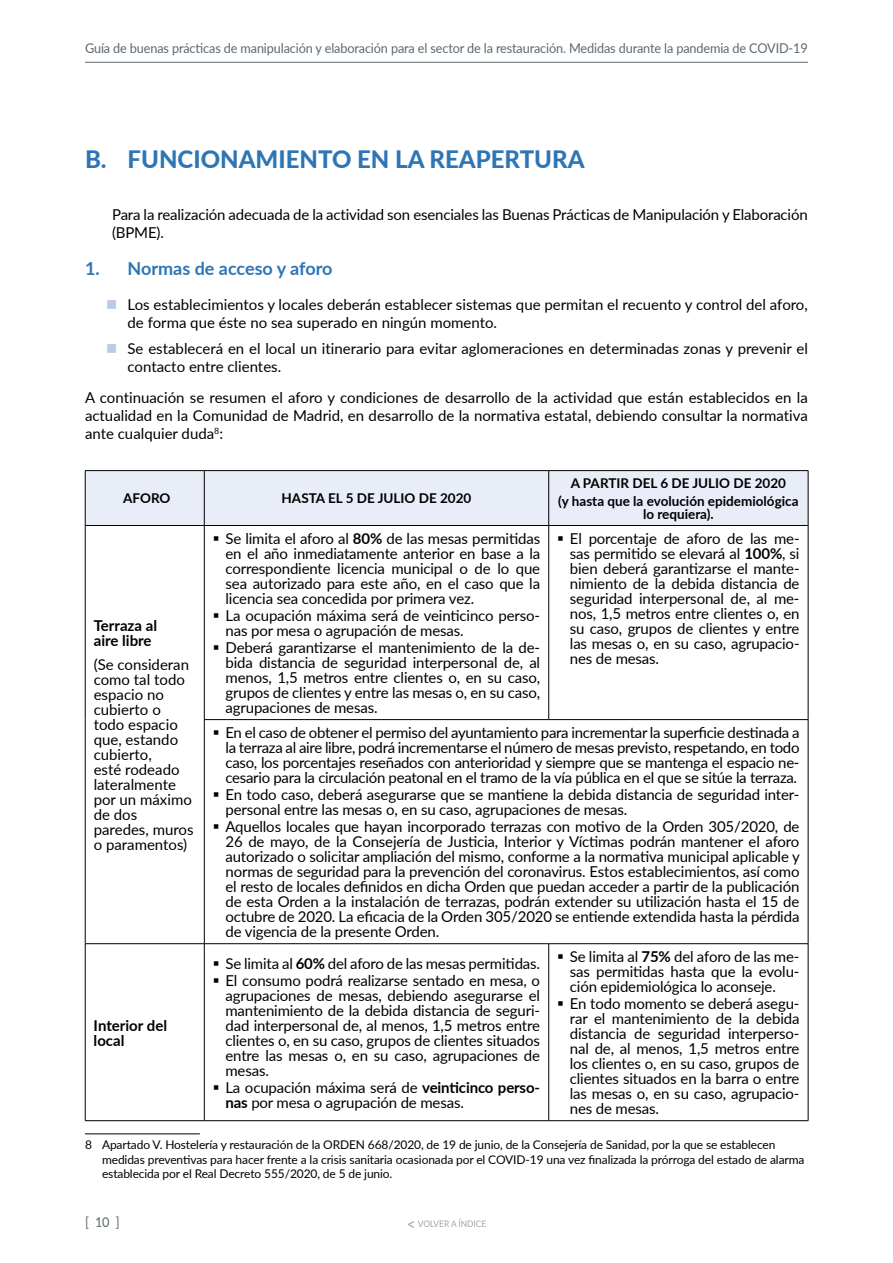
<style>
.page{position:relative;width:893px;height:1263px;background:#fff}
.page>*{position:absolute;margin:0;border:0;box-sizing:border-box;transform-origin:0 0}
.t1{font:800 24px "Lato";color:#2e75b6}
.t2{font:700 18px "Lato";color:#2e75b6}
.t3{font:15px/15px "Lato";letter-spacing:-.01em;color:#000;text-align:justify}
.t4{font:700 15px/15px "Lato";color:#000}
.t5{font:13.5px "Lato";letter-spacing:-.01em;color:#5d686e;scale:.94 1}
.t6{font:700 13.5px/17.7px "Lato";color:#000;text-align:center}
.t7{font:12px/14.4px "Lato";letter-spacing:-.01em;color:#000}
.t8{font:9px "Lato";letter-spacing:-.01em;color:#9ea7ad;scale:.94 1}
.s1{font-weight:700}
.s2{font-size:16.5px}
</style>
<div class="page">
<hr style="left:85px;top:62px;width:723px;height:1px;background:#5d686e">
<div style="left:86px;top:471px;width:722px;height:54px;background:#e8edf8"></div>
<hr style="left:85px;top:470px;width:119px;height:1px;background:#000">
<hr style="left:85px;top:471px;width:1px;height:54px;background:#000">
<hr style="left:204px;top:470px;width:345px;height:1px;background:#000">
<hr style="left:204px;top:471px;width:1px;height:54px;background:#000">
<hr style="left:549px;top:470px;width:259px;height:1px;background:#000">
<hr style="left:548px;top:471px;width:1px;height:54px;background:#000">
<hr style="left:808px;top:471px;width:1px;height:54px;background:#000">
<hr style="left:85px;top:1120px;width:119px;height:1px;background:#000">
<hr style="left:204px;top:1120px;width:345px;height:1px;background:#000">
<hr style="left:549px;top:1120px;width:259px;height:1px;background:#000">
<hr style="left:85px;top:525px;width:119px;height:1px;background:#000">
<hr style="left:85px;top:526px;width:1px;height:194px;background:#000">
<hr style="left:204px;top:525px;width:345px;height:1px;background:#000">
<hr style="left:204px;top:526px;width:1px;height:193px;background:#000">
<hr style="left:549px;top:525px;width:259px;height:1px;background:#000">
<hr style="left:548px;top:526px;width:1px;height:193px;background:#000">
<hr style="left:808px;top:526px;width:1px;height:193px;background:#000">
<hr style="left:85px;top:720px;width:1px;height:223px;background:#000">
<hr style="left:204px;top:720px;width:1px;height:223px;background:#000">
<hr style="left:808px;top:720px;width:1px;height:223px;background:#000">
<hr style="left:85px;top:943px;width:119px;height:1px;background:#000">
<hr style="left:204px;top:943px;width:345px;height:1px;background:#000">
<hr style="left:549px;top:943px;width:259px;height:1px;background:#000">
<hr style="left:204px;top:719px;width:345px;height:1px;background:#000">
<hr style="left:549px;top:719px;width:259px;height:1px;background:#000">
<hr style="left:85px;top:944px;width:1px;height:176px;background:#000">
<hr style="left:204px;top:944px;width:1px;height:176px;background:#000">
<hr style="left:548px;top:944px;width:1px;height:176px;background:#000">
<hr style="left:808px;top:944px;width:1px;height:176px;background:#000">
<hr style="left:85px;top:1133px;width:115px;height:1px;background:#000">
<p class="t5" style="left:85px;top:39px;width:770px">Guía de buenas prácticas de manipulación y elaboración para el sector de la restauración. Medidas durante la pandemia de COVID-19</p>
<h1 class="t1" style="left:85px;top:142px;width:501px">B. FUNCIONAMIENTO EN LA REAPERTURA</h1>
<p class="t3" style="left:112px;top:205px;width:697px;line-height:18px">Para la realización adecuada de la actividad son esenciales las Buenas Prácticas de Manipulación y Elaboración (BPME).</p>
<p class="t2" style="left:85px;top:255px;width:249px">1. Normas de acceso y aforo</p>
<p class="t3" style="left:128px;top:295px;width:682px;line-height:18px">Los establecimientos y locales deberán establecer sistemas que permitan el recuento y control del aforo, de forma que éste no sea superado en ningún momento.</p>
<p class="t3" style="left:128px;top:339px;width:682px;line-height:18px">Se establecerá en el local un itinerario para evitar aglomeraciones en determinadas zonas y prevenir el contacto entre clientes.</p>
<p class="t3" style="left:85px;top:388px;width:724px;line-height:18px">A continuación se resumen el aforo y condiciones de desarrollo de la actividad que están establecidos en la actualidad en la Comunidad de Madrid, en desarrollo de la normativa estatal, debiendo consultar la normativa ante cualquier duda<sup>8</sup>:</p>
<p class="t6" style="left:123px;top:489px;width:49px">AFORO</p>
<p class="t6" style="left:282px;top:489px;width:191px">HASTA EL 5 DE JULIO DE 2020</p>
<p class="t6" style="left:558px;top:473px;width:242px">A PARTIR DEL 6 DE JULIO DE 2020<br>(y hasta que la evolución epidemiológica</p>
<p class="t6" style="left:643px;top:505px;width:72px">lo requiera).</p>
<p class="t4" style="left:94px;top:618px;width:65px">Terraza al aire libre</p>
<p class="t3" style="left:94px;top:656px;width:101px;text-align:left">(Se consideran como tal todo espacio no cubierto o todo espacio que, estando cubierto,<br>esté rodeado lateralmente por un máximo de dos paredes, muros o paramentos)</p>
<p class="t3" style="left:226px;top:530px;width:316px">Se limita el aforo al <span class="s1">80%</span> de las mesas permitidas en el año inmediatamente anterior en base a la correspondiente licencia municipal o de lo que sea autorizado para este año, en el caso que la licencia sea concedida por primera vez.</p>
<p class="t3" style="left:226px;top:607px;width:316px">La ocupación máxima será de veinticinco perso&shy;nas por mesa o agrupación de mesas.</p>
<p class="t3" style="left:226px;top:640px;width:316px">Deberá garantizarse el mantenimiento de la de&shy;bida distancia de seguridad interpersonal de, al menos, 1,5 metros entre clientes o, en su caso, grupos de clientes y entre las mesas o, en su caso, agrupaciones de mesas.</p>
<p class="t3" style="left:570px;top:530px;width:231px">El porcentaje de aforo de las me&shy;sas permitido se elevará al <span class="s1">100%</span>, si bien deberá garantizarse el mante&shy;nimiento de la debida distancia de seguridad interpersonal de, al me&shy;nos, 1,5 metros entre clientes o, en su caso, grupos de clientes y entre las mesas o, en su caso, agrupacio&shy;nes de mesas.</p>
<p class="t3" style="left:225px;top:724px;width:575px">En el caso de obtener el permiso del ayuntamiento para incrementar la superficie destinada a la terraza al aire libre, podrá incrementarse el número de mesas previsto, respetando, en todo caso, los porcentajes reseñados con anterioridad y siempre que se mantenga el espacio ne&shy;cesario para la circulación peatonal en el tramo de la vía pública en el que se sitúe la terraza.</p>
<p class="t3" style="left:225px;top:787px;width:576px">En todo caso, deberá asegurarse que se mantiene la debida distancia de seguridad inter&shy;personal entre las mesas o, en su caso, agrupaciones de mesas.</p>
<p class="t3" style="left:225px;top:819px;width:576px">Aquellos locales que hayan incorporado terrazas con motivo de la Orden 305/2020, de 26 de mayo, de la Consejería de Justicia, Interior y Víctimas podrán mantener el aforo autorizado o solicitar ampliación del mismo, conforme a la normativa municipal aplicable y normas de seguridad para la prevención del coronavirus. Estos establecimientos, así como el resto de locales definidos en dicha Orden que puedan acceder a partir de la publicación de esta Orden a la instalación de terrazas, podrán extender su utilización hasta el 15 de octubre de 2020. La eficacia de la Orden 305/2020 se entiende extendida hasta la pérdida de vigencia de la presente Orden.</p>
<p class="t3" style="left:570px;top:948px;width:231px">Se limita al <span class="s1">75%</span> del aforo de las me&shy;sas permitidas hasta que la evolu&shy;ción epidemiológica lo aconseje.</p>
<p class="t3" style="left:570px;top:996px;width:231px">En todo momento se deberá asegu&shy;rar el mantenimiento de la debida distancia de seguridad interperso&shy;nal de, al menos, 1,5 metros entre los clientes o, en su caso, grupos de clientes situados en la barra o entre las mesas o, en su caso, agrupacio&shy;nes de mesas.</p>
<p class="t7" style="left:102px;top:1137px;width:704px;text-indent:-17px">8 Apartado V. Hostelería y restauración de la ORDEN 668/2020, de 19 de junio, de la Consejería de Sanidad, por la que se establecen medidas preventivas para hacer frente a la crisis sanitaria ocasionada por el COVID-19 una vez finalizada la prórroga del estado de alarma establecida por el Real Decreto 555/2020, de 5 de junio.</p>
<p class="t3" style="left:225px;top:954px;width:316px;line-height:17.1px">Se limita al <span class="s1">60%</span> del aforo de las mesas permitidas.<br>El consumo podrá realizarse sentado en mesa, o</p>
<p class="t3" style="left:225px;top:987px;width:316px">agrupaciones de mesas, debiendo asegurarse el mantenimiento de la debida distancia de seguri&shy;dad interpersonal de, al menos, 1,5 metros entre clientes o, en su caso, grupos de clientes situados entre las mesas o, en su caso, agrupaciones de mesas.</p>
<p class="t3" style="left:225px;top:1079px;width:316px">La ocupación máxima será de <span class="s1">veinticinco perso&shy;nas</span> por mesa o agrupación de mesas.</p>
<p class="t4" style="left:94px;top:1017px;width:75px">Interior del local</p>
<p class="t5" style="left:85px;top:1212px;width:38px">[ 10 ]</p>
<p class="t8" style="left:407px;top:1217px;width:86px"><span class="s2">&lt;</span> VOLVER A ÍNDICE</p>
</div>
